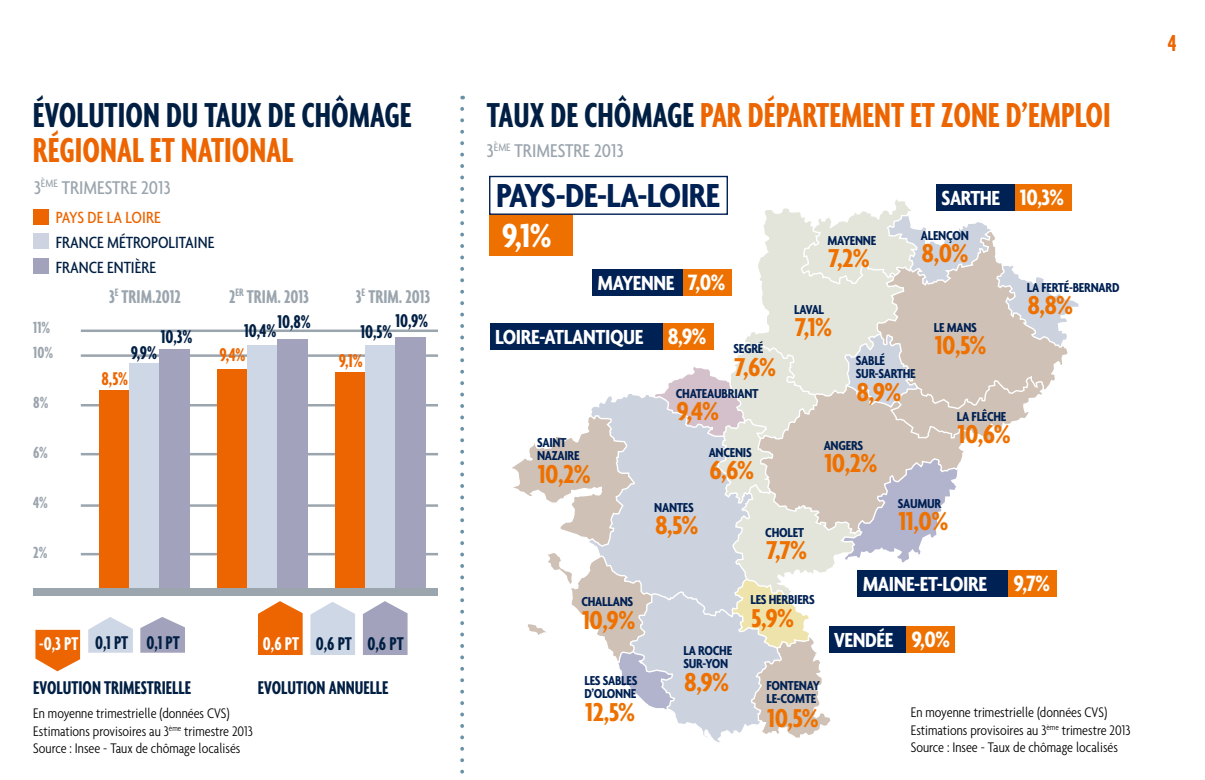
<style>
.page{position:relative;width:1205px;height:780px;background:#fff}
.page>*{position:absolute;margin:0;border:0;box-sizing:border-box;transform-origin:0 0}
.t1{font:700 extra-condensed 37.5px "Agenda";color:#ec6500}
.t2{font:700 extra-condensed 37.5px "Agenda";color:#001f43}
.t3{font:700 condensed 36px "Agenda";letter-spacing:-.02em;color:#002154}
.t4{font:700 condensed 36px "Agenda";color:#fff}
.t5{font:700 condensed 28px "Agenda";letter-spacing:-.02em;color:#ee7100}
.t6{font:700 extra-condensed 25px "Agenda";color:#ec6500}
.t7{font:700 condensed 24px "Agenda";color:#fff}
.t8{font:700 condensed 22px "Agenda";letter-spacing:-.02em;color:#fff}
.t9{font:700 extra-condensed 20px "Agenda";color:#001f43}
.t10{font:500 condensed 20px "Agenda";letter-spacing:.06em;color:#9ba5ae}
.t11{font:700 extra-condensed 20px "Agenda";color:#9ba5ae}
.t12{font:700 extra-condensed 20px "Agenda";color:#ec6500}
.t13{font:500 condensed 17.5px "Agenda";color:#001f43}
.t14{font:700 extra-condensed 17.5px/25px "Agenda";color:#9ba5ae}
.t15{font:500 condensed 17.5px "Agenda";letter-spacing:.065em;color:#ec6500}
.t16{font:500 condensed 17.5px "Agenda";letter-spacing:.06em;color:#001f43}
.t17{font:300 condensed 15px/17.5px "Agenda";color:#000}
.t18{font:700 condensed 14px/13px "Agenda";letter-spacing:-.02em;color:#002154}
.s1{color:#001f43}
.s2{font-size:24px}
.s3{color:#fff}
</style>
<div class="page">
<svg style="left:140px;top:617px;width:45px;height:35px"></svg>
<svg style="left:88px;top:617px;width:45px;height:35px"></svg>
<div style="left:489px;top:215px;width:83px;height:41px;background:#ee7100"></div>
<svg style="left:512px;top:200px;width:567px;height:543px"></svg>
<div style="left:829px;top:626px;width:77px;height:27px;background:#002154"></div>
<div style="left:906px;top:626px;width:49px;height:27px;background:#ee7100"></div>
<div style="left:858px;top:570px;width:151px;height:26px;background:#002154"></div>
<div style="left:1008px;top:570px;width:49px;height:26px;background:#ee7100"></div>
<div style="left:592px;top:268px;width:91px;height:27px;background:#002154"></div>
<div style="left:683px;top:268px;width:49px;height:27px;background:#ee7100"></div>
<div style="left:936px;top:184px;width:79px;height:27px;background:#002154"></div>
<div style="left:1015px;top:184px;width:57px;height:27px;background:#ee7100"></div>
<div style="left:490px;top:323px;width:173px;height:27px;background:#002154"></div>
<div style="left:663px;top:323px;width:51px;height:27px;background:#ee7100"></div>
<div style="left:489px;top:176px;width:239px;height:39px;border:1px solid #002154"></div>
<svg style="left:460px;top:109px;width:4px;height:665px"></svg>
<div style="left:33px;top:209px;width:16px;height:16px;background:#ec6500"></div>
<div style="left:33px;top:233px;width:16px;height:16px;background:#cdd3e0"></div>
<div style="left:33px;top:258px;width:16px;height:16px;background:#a2a2bc"></div>
<hr style="left:81px;top:354px;width:357px;height:3px;background:#9ba5ae">
<hr style="left:81px;top:329px;width:357px;height:3px;background:#9ba5ae">
<hr style="left:81px;top:404px;width:357px;height:2px;background:#9ba5ae">
<hr style="left:81px;top:453px;width:357px;height:2px;background:#9ba5ae">
<hr style="left:81px;top:504px;width:357px;height:3px;background:#9ba5ae">
<hr style="left:81px;top:553px;width:357px;height:2px;background:#9ba5ae">
<div style="left:336px;top:372px;width:30px;height:217px;background:#ec6500"></div>
<div style="left:218px;top:369px;width:30px;height:220px;background:#ec6500"></div>
<div style="left:100px;top:390px;width:30px;height:199px;background:#ec6500"></div>
<div style="left:366px;top:345px;width:30px;height:244px;background:#ced7e5"></div>
<div style="left:247px;top:345px;width:30px;height:244px;background:#ced7e5"></div>
<div style="left:130px;top:363px;width:30px;height:226px;background:#ced7e5"></div>
<div style="left:395px;top:337px;width:30px;height:252px;background:#a2a2bc"></div>
<div style="left:277px;top:339px;width:30px;height:250px;background:#a2a2bc"></div>
<div style="left:159px;top:350px;width:30px;height:239px;background:#a2a2bc"></div>
<div style="left:33px;top:587px;width:404px;height:8px;background:#9ba5ae"></div>
<svg style="left:35px;top:629px;width:45px;height:42px"></svg>
<svg style="left:258px;top:601px;width:45px;height:54px"></svg>
<svg style="left:310px;top:602px;width:45px;height:53px"></svg>
<svg style="left:363px;top:601px;width:44px;height:54px"></svg>
<h1 class="t2" style="left:33px;top:94px;width:380px">ÉVOLUTION DU TAUX DE CHÔMAGE</h1>
<h1 class="t1" style="left:487px;top:94px;width:625px"><span class="s1">TAUX DE CHÔMAGE</span> PAR DÉPARTEMENT ET ZONE D’EMPLOI</h1>
<h1 class="t1" style="left:33px;top:129px;width:262px">RÉGIONAL ET NATIONAL</h1>
<h3 class="t10" style="left:487px;top:139px;width:138px">3<sup>ÈME</sup> TRIMESTRE 2013</h3>
<h3 class="t10" style="left:34px;top:176px;width:138px">3<sup>ÈME</sup> TRIMESTRE 2013</h3>
<p class="t15" style="left:56px;top:207px;width:106px">PAYS DE LA LOIRE</p>
<p class="t13" style="left:56px;top:232px;width:87px">FRANCE MÉTROPOL</p>
<p class="t13" style="left:175px;top:232px;width:41px">ITAINE</p>
<p class="t16" style="left:56px;top:257px;width:102px">FRANCE ENTIÈRE</p>
<h3 class="t11" style="left:109px;top:285px;width:73px">3<sup>E</sup> TRIM.2012</h3>
<h3 class="t11" style="left:229px;top:285px;width:81px">2<sup>ER</sup> TRIM. 2013</h3>
<h3 class="t11" style="left:356px;top:285px;width:76px">3<sup>E</sup> TRIM. 2013</h3>
<p class="t14" style="left:33px;top:315px;width:21px">11%<br>10%</p>
<p class="t14" style="left:33px;top:390px;width:17px">8%</p>
<p class="t14" style="left:33px;top:440px;width:16px">6%</p>
<p class="t14" style="left:33px;top:490px;width:16px">4%</p>
<p class="t14" style="left:33px;top:540px;width:16px">2%</p>
<h2 class="t3" style="left:496px;top:174px;width:225px">PAYS-DE-LA-LOIRE</h2>
<h3 class="t8" style="left:941px;top:185px;width:124px">SARTHE <span class="s2">10,3%</span></h3>
<h2 class="t4" style="left:502px;top:214px;width:51px">9,1%</h2>
<p class="t18" style="left:921px;top:229px;width:50px">ALENÇON</p>
<h3 class="t5" style="left:921px;top:237px;width:48px">8,0%</h3>
<p class="t18" style="left:827px;top:233px;width:50px">MAYENNE</p>
<h3 class="t5" style="left:828px;top:241px;width:43px">7,2%</h3>
<h3 class="t7" style="left:688px;top:268px;width:39px">7,0%</h3>
<h3 class="t8" style="left:597px;top:270px;width:78px">MAYENNE</h3>
<p class="t18" style="left:1027px;top:280px;width:94px">LA FERTÉ-BERNARD</p>
<h3 class="t5" style="left:1027px;top:288px;width:47px">8,8%</h3>
<p class="t18" style="left:794px;top:303px;width:32px">LAVAL</p>
<h3 class="t5" style="left:795px;top:311px;width:39px">7,1%</h3>
<h3 class="t9" style="left:277px;top:311px;width:35px">10,8%</h3>
<h3 class="t9" style="left:395px;top:309px;width:34px">10,9%</h3>
<p class="t18" style="left:934px;top:320px;width:45px">LE MANS</p>
<h3 class="t5" style="left:934px;top:328px;width:53px">10,5%</h3>
<h3 class="t9" style="left:244px;top:320px;width:34px">10,4%</h3>
<h3 class="t9" style="left:360px;top:320px;width:33px">10,5%</h3>
<h3 class="t8" style="left:495px;top:324px;width:213px">LOIRE-ATLANTIQUE <span class="s2">8,9%</span></h3>
<h3 class="t9" style="left:161px;top:325px;width:33px">10,3%</h3>
<p class="t18" style="left:733px;top:342px;width:32px">SEGRÉ</p>
<h3 class="t5" style="left:734px;top:350px;width:43px">7,6%</h3>
<h3 class="t9" style="left:131px;top:341px;width:28px">9,9%</h3>
<h3 class="t12" style="left:220px;top:343px;width:27px">9,4%</h3>
<p class="t18" style="left:856px;top:354px;width:61px">SABLÉ<br>SUR-SARTHE</p>
<h3 class="t5" style="left:856px;top:375px;width:46px">8,9%</h3>
<h3 class="t12" style="left:339px;top:349px;width:25px">9,1%</h3>
<h3 class="t12" style="left:101px;top:367px;width:28px">8,5%</h3>
<p class="t18" style="left:676px;top:386px;width:84px">CHATEAUBRIANT</p>
<h3 class="t5" style="left:676px;top:394px;width:44px">9,4%</h3>
<p class="t18" style="left:957px;top:409px;width:51px">LA FLÊCHE</p>
<h3 class="t5" style="left:957px;top:417px;width:55px">10,6%</h3>
<p class="t18" style="left:537px;top:435px;width:44px">SAINT<br>NAZAIRE</p>
<h3 class="t5" style="left:538px;top:457px;width:54px">10,2%</h3>
<p class="t18" style="left:824px;top:438px;width:41px">ANGERS</p>
<p class="t18" style="left:709px;top:445px;width:44px">ANCENIS</p>
<h3 class="t5" style="left:709px;top:454px;width:46px">6,6%</h3>
<h3 class="t5" style="left:824px;top:446px;width:54px">10,2%</h3>
<p class="t18" style="left:898px;top:496px;width:45px">SAUMUR</p>
<h3 class="t5" style="left:898px;top:505px;width:51px">11,0%</h3>
<p class="t18" style="left:654px;top:500px;width:41px">NANTES</p>
<h3 class="t5" style="left:655px;top:508px;width:45px">8,5%</h3>
<p class="t18" style="left:765px;top:525px;width:40px">CHOLET</p>
<h3 class="t5" style="left:766px;top:534px;width:43px">7,7%</h3>
<h3 class="t8" style="left:863px;top:571px;width:189px">MAINE-ET-LOIRE <span class="s2">9,7%</span></h3>
<p class="t18" style="left:750px;top:593px;width:66px">LES HERBIERS</p>
<p class="t18" style="left:581px;top:595px;width:53px">CHALLANS</p>
<h3 class="t5" style="left:582px;top:603px;width:55px">10,9%</h3>
<h3 class="t5" style="left:751px;top:601px;width:44px">5,9%</h3>
<h3 class="t8" style="left:834px;top:627px;width:117px">VENDÉE <span class="s2">9,0%</span></h3>
<h3 class="t9" style="left:39px;top:631px;width:142px"><span class="s3">-0,3 PT</span> 0,1 PT 0,1 PT</h3>
<h3 class="t9" style="left:263px;top:632px;width:142px"><span class="s3">0,6 PT</span> 0,6 PT 0,6 PT</h3>
<p class="t18" style="left:683px;top:643px;width:50px">LA ROCHE<br>SUR-YON</p>
<h3 class="t5" style="left:684px;top:665px;width:46px">8,9%</h3>
<p class="t18" style="left:584px;top:673px;width:54px">LES SABLES<br>D’OLONNE</p>
<h3 class="t5" style="left:585px;top:695px;width:51px">12,5%</h3>
<h3 class="t9" style="left:33px;top:675px;width:159px">EVOLUTION TRIMESTRIELLE</h3>
<h3 class="t9" style="left:258px;top:675px;width:132px">EVOLUTION ANNUELLE</h3>
<p class="t18" style="left:766px;top:678px;width:55px">FONTENAY<br>LE-COMTE</p>
<h3 class="t5" style="left:767px;top:702px;width:53px">10,5%</h3>
<p class="t17" style="left:33px;top:704px;width:221px">En moyenne trimestrielle (données CVS)<br>Estimations provisoires au 3<sup>ème</sup> trimestre 2013<br>Source : Insee - Taux de chômage localisés</p>
<p class="t17" style="left:911px;top:703px;width:221px">En moyenne trimestrielle (données CVS)<br>Estimations provisoires au 3<sup>ème</sup> trimestre 2013<br>Source : Insee - Taux de chômage localisés</p>
<h3 class="t6" style="left:1168px;top:29px;width:10px">4</h3>
</div>
